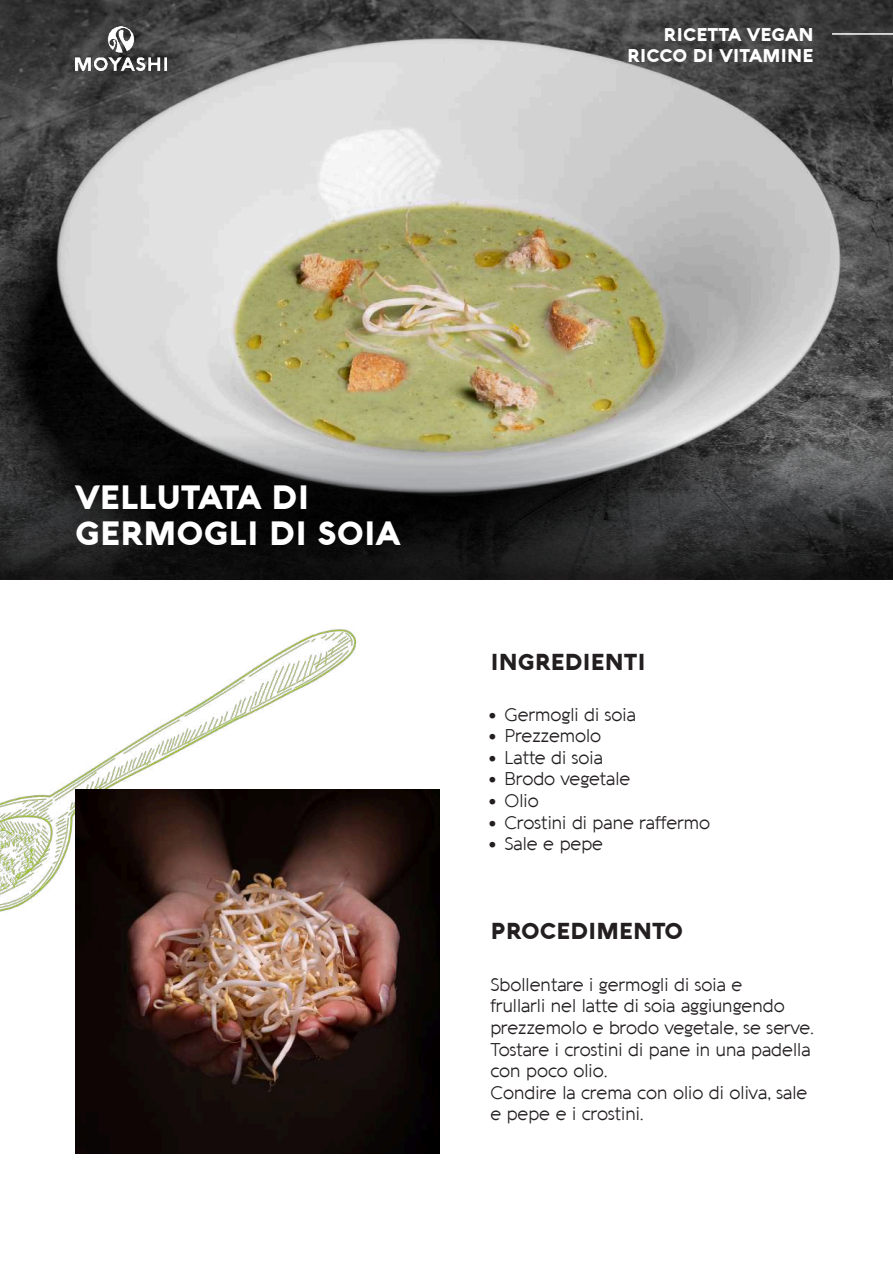
<style>
.page{position:relative;width:893px;height:1263px;background:#fff}
.page>*{position:absolute;margin:0;border:0;box-sizing:border-box;transform-origin:0 0}
.t1{font:900 32.85px/36px "Aquawax";color:#fff}
.t2{font:900 22.5px "Aquawax";color:#231f20}
.t3{font:300 18px/21.6px "Aquawax";color:#231f20}
.t4{font:900 18px/21.3px "Aquawax";color:#fff;text-align:right}
</style>
<div class="page">
<img style="left:0;top:0;width:893px;height:434px">
<svg style="left:0;top:434px;width:893px;height:145px;background:#383837"></svg>
<img style="left:75px;top:26px;width:92px;height:45px">
<hr style="left:832px;top:33px;width:61px;height:2px;background:#fff">
<img style="left:0;top:629px;width:357px;height:283px">
<img style="left:75px;top:789px;width:364px;height:364px">
<p class="t4" style="left:627px;top:23px;width:188px">RICETTA VEGAN<br>RICCO DI VITAMINE</p>
<h1 class="t1" style="left:75px;top:479px;width:327px">VELLUTATA DI<br>GERMOGLI DI SOIA</h1>
<p class="t2" style="left:490px;top:646px;width:157px">INGREDIENTI</p>
<p class="t3" style="left:488px;top:703px;width:150px">• Germogli di soia</p>
<p class="t3" style="left:488px;top:725px;width:115px">• Prezzemolo</p>
<p class="t3" style="left:488px;top:746px;width:117px">• Latte di soia</p>
<p class="t3" style="left:488px;top:768px;width:144px">• Brodo vegetale</p>
<p class="t3" style="left:488px;top:790px;width:53px">• Olio</p>
<p class="t3" style="left:488px;top:811px;width:224px">• Crostini di pane raffermo</p>
<p class="t3" style="left:488px;top:833px;width:117px">• Sale e pepe</p>
<p class="t2" style="left:490px;top:915px;width:194px">PROCEDIMENTO</p>
<p class="t3" style="left:490px;top:973px;width:325px">Sbollentare i germogli di soia e<br>frullarli nel latte di soia aggiungendo prezzemolo e brodo vegetale, se serve.<br>Tostare i crostini di pane in una padella con poco olio.<br>Condire la crema con olio di oliva, sale e pepe e i crostini.</p>
</div>
